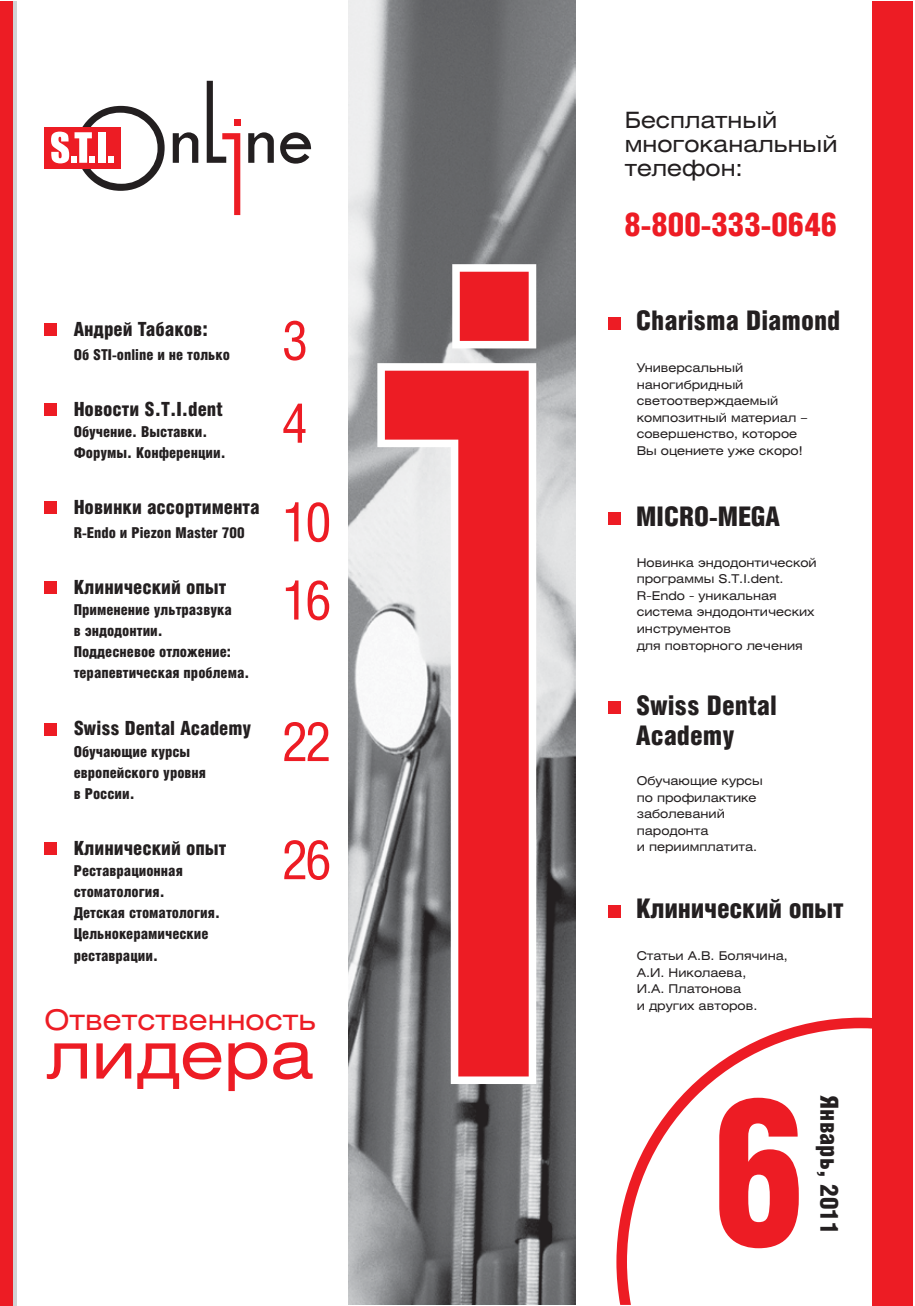
<style>
.page{position:relative;width:915px;height:1306px;background:#fff}
.page>*{position:absolute;margin:0;border:0;box-sizing:border-box;transform-origin:0 0}
.t1{font:65.4px "Helios Ext";color:#ed1c24}
.t2{font:54.3px "Helios Cond";letter-spacing:-.05em;color:#ed1c24}
.t3{font:900 32.85px "Helios Cond";color:#ed1c24}
.t4{font:28.35px "Helios Ext";color:#ed1c24}
.t5{font:900 27.15px/30.2px "Helios Cond";color:#231f20}
.t6{font:900 25.05px "Helios Cond";color:#231f20}
.t7{font:22.35px/24.2px "Helios Ext";color:#231f20}
.t8{font:900 19.65px "Helios Cond";color:#231f20}
.t9{font:900 15px/21.1px "Helios Cond";color:#231f20}
.t10{font:12px/16.6px "Helios Ext";color:#231f20}
</style>
<div class="page">
<img style="left:348px;top:1px;width:227px;height:1303px">
<div style="left:872px;top:1px;width:40px;height:1304px;background:#ed1c24"></div>
<div style="left:44px;top:403px;width:12px;height:12px;background:#ed1c24"></div>
<div style="left:44px;top:581px;width:12px;height:12px;background:#ed1c24"></div>
<div style="left:44px;top:502px;width:12px;height:12px;background:#ed1c24"></div>
<div style="left:44px;top:723px;width:12px;height:12px;background:#ed1c24"></div>
<div style="left:44px;top:842px;width:12px;height:12px;background:#ed1c24"></div>
<svg style="left:377px;top:363px;width:159px;height:720px"></svg>
<svg style="left:452px;top:264px;width:84px;height:84px"></svg>
<div style="left:44px;top:127px;width:76px;height:42px;background:#ed1c24"></div>
<svg style="left:51px;top:106px;width:113px;height:85px"></svg>
<div style="left:98px;top:132px;width:7px;height:31px;background:#fff"></div>
<div style="left:108px;top:156px;width:6px;height:7px;background:#fff"></div>
<svg style="left:173px;top:132px;width:25px;height:31px"></svg>
<svg style="left:207px;top:81px;width:33px;height:134px"></svg>
<svg style="left:248px;top:132px;width:26px;height:31px"></svg>
<svg style="left:280px;top:132px;width:31px;height:32px"></svg>
<div style="left:608px;top:317px;width:12px;height:13px;background:#ed1c24"></div>
<div style="left:608px;top:905px;width:12px;height:12px;background:#ed1c24"></div>
<div style="left:608px;top:513px;width:12px;height:12px;background:#ed1c24"></div>
<div style="left:608px;top:701px;width:12px;height:12px;background:#ed1c24"></div>
<svg style="left:616px;top:1017px;width:256px;height:287px"></svg>
<div style="left:0;top:1px;width:17px;height:1304px;background:#d1d3d4"></div>
<div style="left:0;top:1px;width:13px;height:1304px;background:#ed1c24"></div>
<div style="left:44px;top:324px;width:12px;height:12px;background:#ed1c24"></div>
<h3 class="t8" style="left:74px;top:318px;width:135px">Андрей Табаков:</h3>
<p class="t9" style="left:74px;top:344px;width:158px">Об STI-online и не только</p>
<h3 class="t8" style="left:74px;top:397px;width:150px">Новости S.T.I.dent</h3>
<p class="t9" style="left:74px;top:420px;width:153px">Обучение. Выставки.<br>Форумы. Конференции.</p>
<h3 class="t8" style="left:74px;top:496px;width:187px">Новинки ассортимента</h3>
<p class="t9" style="left:74px;top:522px;width:172px">R-Endo и Piezon Master 700</p>
<h3 class="t8" style="left:74px;top:575px;width:154px">Клинический опыт</h3>
<p class="t9" style="left:74px;top:599px;width:177px">Применение ультразвука<br>в эндодонтии.<br>Поддесневое отложение: терапевтическая проблема.</p>
<h3 class="t8" style="left:74px;top:717px;width:179px">Swiss Dental Academy</h3>
<p class="t9" style="left:74px;top:740px;width:134px">Обучающие курсы европейского уровня в России.</p>
<h3 class="t8" style="left:74px;top:836px;width:154px">Клинический опыт</h3>
<p class="t9" style="left:74px;top:860px;width:148px">Реставрационная стоматология.<br>Детская стоматология.<br>Цельнокерамические реставрации.</p>
<h2 class="t2" style="left:282px;top:308px;width:28px">3</h2>
<h2 class="t2" style="left:282px;top:391px;width:28px">4</h2>
<h2 class="t2" style="left:282px;top:489px;width:51px">10</h2>
<h2 class="t2" style="left:282px;top:567px;width:51px">16</h2>
<h2 class="t2" style="left:282px;top:709px;width:51px">22</h2>
<h2 class="t2" style="left:282px;top:827px;width:51px">26</h2>
<h3 class="t4" style="left:44px;top:1002px;width:273px">Ответственность</h3>
<h1 class="t1" style="left:47px;top:1015px;width:268px">лидера</h1>
<h3 class="t7" style="left:624px;top:108px;width:214px">Бесплатный многоканальный телефон:</h3>
<h3 class="t3" style="left:624px;top:206px;width:214px">8-800-333-0646</h3>
<h3 class="t5" style="left:636px;top:305px;width:206px">Charisma Diamond</h3>
<p class="t10" style="left:636px;top:359px;width:172px">Универсальный наногибридный светоотверждаемый композитный материал – совершенство, которое<br>Вы оцениете уже скоро!</p>
<h3 class="t5" style="left:636px;top:501px;width:145px">MICRO-MEGA</h3>
<p class="t10" style="left:636px;top:554px;width:181px">Новинка эндодонтической программы S.T.I.dent.<br>R-Endo - уникальная система эндодонтических инструментов<br>для повторного лечения</p>
<h3 class="t5" style="left:636px;top:689px;width:142px">Swiss Dental<br>Academy</h3>
<p class="t10" style="left:636px;top:772px;width:127px">Обучающие курсы по профилактике заболеваний пародонта<br>и периимплатита.</p>
<h3 class="t5" style="left:636px;top:892px;width:209px">Клинический опыт</h3>
<p class="t10" style="left:636px;top:947px;width:153px">Статьи А.В. Болячина,<br>А.И. Николаева,<br>И.А. Платонова<br>и других авторов.</p>
<h3 class="t6" style="left:843px;top:1095px;width:141px;rotate:90deg">Январь, 2011</h3>
</div>
